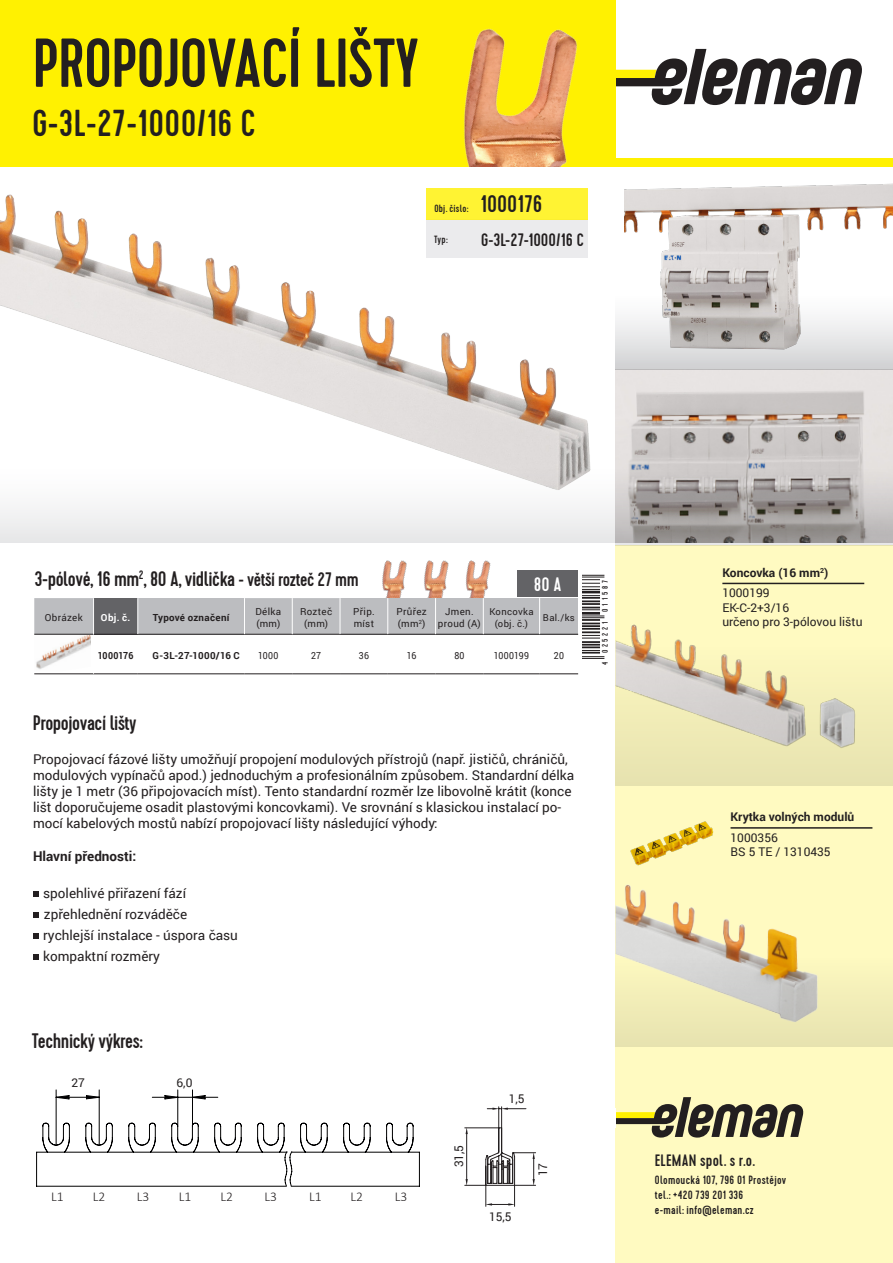
<style>
.page{position:relative;width:893px;height:1263px;background:#fff}
.page>*{position:absolute;margin:0;border:0;box-sizing:border-box;transform-origin:0 0}
.t1{font:500 69px "Cervo";letter-spacing:-.01em;color:#231f20}
.t2{font:500 37.5px "Cervo";letter-spacing:.01em;color:#231f20}
.UK_Bildlegende_8pt{font:500 24px "Cervo";color:#231f20}
.t3{font:500 21px "Cervo";letter-spacing:-.02em;color:#231f20}
.t4{font:500 19.5px "Cervo";color:#fff}
.UK_Bildlegende_8pt-2{font:500 18px "Cervo";color:#231f20}
.popis_vzduch{font:500 16.5px "Cervo";letter-spacing:.015em;color:#231f20}
.t5{font:13.5px/16.2px "Roboto";color:#231f20}
.t6{font:300 13.5px "Calibri";color:#231f20}
.t7{font:700 13.5px "Roboto";color:#231f20}
.t8{font:12px/14.4px "Roboto";color:#231f20}
.popis_vzduch-2{font:500 12px "Cervo";letter-spacing:.025em;color:#231f20}
.t9{font:700 12px "Roboto";color:#231f20}
.UK_Bildlegende_8pt-3{font:500 10.5px "Cervo";letter-spacing:.03em;color:#231f20}
.t10{font:9.75px "Roboto";letter-spacing:.035em;color:#231f20}
.t11{font:700 9.75px "Roboto";letter-spacing:.03em;color:#231f20}
.t12{font:9.75px "Roboto";letter-spacing:.035em;color:#231f20;scale:.9 1}
.t13{font:700 9.75px "Roboto";letter-spacing:.01em;color:#231f20;scale:.9 1}
.t14{font:700 9.75px "Roboto";color:#fff}
.t15{font:9.45px "Roboto";letter-spacing:.035em;color:#231f20}
.t16{font:500 8.1px "Cervo";letter-spacing:.335em;color:#231f20}
.s1{font-size:19.5px}
</style>
<div class="page">
<img style="left:0;top:188px;width:564px;height:225px">
<img style="left:615px;top:369px;width:278px;height:44px">
<div style="left:615px;top:545px;width:278px;height:718px;background:#fffac1"></div>
<div style="left:34px;top:598px;width:306px;height:36px;background:#bcbdc0"></div>
<div style="left:94px;top:598px;width:44px;height:36px;background:#636366"></div>
<div style="left:138px;top:598px;width:106px;height:36px;background:#bcbdc0"></div>
<div style="left:340px;top:598px;width:48px;height:36px;background:#bcbdc0"></div>
<div style="left:388px;top:598px;width:48px;height:36px;background:#bcbdc0"></div>
<div style="left:436px;top:598px;width:47px;height:36px;background:#bcbdc0"></div>
<div style="left:483px;top:598px;width:57px;height:36px;background:#bcbdc0"></div>
<div style="left:540px;top:598px;width:38px;height:36px;background:#bcbdc0"></div>
<hr style="left:34px;top:634px;width:60px;height:1px;background:#231f20">
<hr style="left:94px;top:634px;width:44px;height:1px;background:#231f20">
<hr style="left:138px;top:634px;width:106px;height:1px;background:#231f20">
<hr style="left:244px;top:634px;width:48px;height:1px;background:#231f20">
<hr style="left:34px;top:673px;width:60px;height:1px;background:#231f20">
<hr style="left:94px;top:673px;width:44px;height:1px;background:#231f20">
<hr style="left:138px;top:673px;width:106px;height:1px;background:#231f20">
<hr style="left:244px;top:673px;width:48px;height:1px;background:#231f20">
<hr style="left:292px;top:634px;width:48px;height:1px;background:#231f20">
<hr style="left:292px;top:673px;width:48px;height:1px;background:#231f20">
<hr style="left:340px;top:634px;width:48px;height:1px;background:#231f20">
<hr style="left:340px;top:673px;width:48px;height:1px;background:#231f20">
<hr style="left:388px;top:634px;width:48px;height:1px;background:#231f20">
<hr style="left:388px;top:673px;width:48px;height:1px;background:#231f20">
<hr style="left:436px;top:634px;width:47px;height:1px;background:#231f20">
<hr style="left:436px;top:673px;width:47px;height:1px;background:#231f20">
<hr style="left:483px;top:634px;width:57px;height:1px;background:#231f20">
<hr style="left:483px;top:673px;width:57px;height:1px;background:#231f20">
<hr style="left:540px;top:634px;width:38px;height:1px;background:#231f20">
<hr style="left:540px;top:673px;width:38px;height:1px;background:#231f20">
<hr style="left:93px;top:634px;width:1px;height:40px;background:#fff">
<hr style="left:93px;top:598px;width:1px;height:36px;background:#fff">
<hr style="left:138px;top:598px;width:1px;height:36px;background:#fff">
<hr style="left:244px;top:598px;width:1px;height:36px;background:#fff">
<hr style="left:292px;top:598px;width:1px;height:36px;background:#fff">
<hr style="left:340px;top:598px;width:1px;height:36px;background:#fff">
<hr style="left:387px;top:598px;width:1px;height:36px;background:#fff">
<hr style="left:435px;top:598px;width:1px;height:36px;background:#fff">
<hr style="left:483px;top:598px;width:1px;height:36px;background:#fff">
<hr style="left:539px;top:598px;width:1px;height:36px;background:#fff">
<img style="left:624px;top:183px;width:269px;height:57px">
<svg style="left:615px;top:49px;width:247px;height:56px"></svg>
<div style="left:0;top:0;width:615px;height:167px;background:#fff101"></div>
<svg style="left:0;top:413px;width:893px;height:129px"></svg>
<svg style="left:615px;top:1097px;width:189px;height:40px"></svg>
<div style="left:0;top:158px;width:893px;height:9px;background:#fff101"></div>
<svg style="left:615px;top:889px;width:278px;height:158px"></svg>
<div style="left:517px;top:571px;width:61px;height:26px;background:#636366"></div>
<div style="left:427px;top:220px;width:161px;height:38px;background:#e6e7e9"></div>
<div style="left:427px;top:188px;width:161px;height:32px;background:#fff333"></div>
<img style="left:36px;top:635px;width:55px;height:34px">
<svg style="left:33px;top:891px;width:5px;height:5px"></svg>
<svg style="left:33px;top:912px;width:5px;height:5px"></svg>
<svg style="left:33px;top:933px;width:5px;height:5px"></svg>
<svg style="left:33px;top:954px;width:5px;height:5px"></svg>
<img style="left:382px;top:560px;width:25px;height:38px">
<img style="left:424px;top:560px;width:25px;height:38px">
<img style="left:465px;top:560px;width:26px;height:38px">
<svg style="left:615px;top:545px;width:278px;height:241px"></svg>
<img style="left:630px;top:821px;width:84px;height:45px">
<img style="left:463px;top:28px;width:115px;height:139px">
<hr style="left:722px;top:583px;width:142px;height:1px;background:#231f20">
<hr style="left:730px;top:827px;width:142px;height:2px;background:#231f20">
<svg style="left:615px;top:416px;width:278px;height:129px"></svg>
<svg style="left:583px;top:575px;width:21px;height:84px"></svg>
<svg style="left:615px;top:240px;width:278px;height:129px"></svg>
<svg style="left:465px;top:1107px;width:71px;height:99px"></svg>
<svg style="left:36px;top:1089px;width:384px;height:98px"></svg>
<p class="t1" style="left:32px;top:23px;width:388px">PROPOJOVACÍ LIŠTY</p>
<p class="t2" style="left:32px;top:101px;width:225px">G-3L-27-1000/16 C</p>
<p class="UK_Bildlegende_8pt-3" style="left:434px;top:203px;width:36px">Obj. číslo:</p>
<p class="UK_Bildlegende_8pt" style="left:480px;top:190px;width:64px">1000176</p>
<p class="UK_Bildlegende_8pt-3" style="left:434px;top:233px;width:15px">Typ:</p>
<p class="UK_Bildlegende_8pt-2" style="left:481px;top:229px;width:104px">G-3L-27-1000/16 C</p>
<p class="t3" style="left:34px;top:566px;width:326px">3-pólové, 16 mm<sup>2</sup>, 80 A, vidlička <span class="s1">- větší rozteč 27 mm</span></p>
<p class="t9" style="left:722px;top:564px;width:107px">Koncovka (16 mm<sup>2</sup>)</p>
<p class="t8" style="left:722px;top:585px;width:68px">1000199<br>EK-C-2+3/16</p>
<p class="t8" style="left:722px;top:614px;width:142px">určeno pro 3-pólovou lištu</p>
<p class="t4" style="left:534px;top:572px;width:29px">80 A</p>
<p class="t16" style="left:600px;top:665px;width:87px;rotate:-90deg">4 025221 011587</p>
<p class="t10" style="left:396px;top:605px;width:32px">Průřez</p>
<p class="t10" style="left:398px;top:617px;width:29px">(mm<sup>2</sup>)</p>
<p class="t10" style="left:353px;top:605px;width:23px">Přip.</p>
<p class="t10" style="left:354px;top:617px;width:22px">míst</p>
<p class="t10" style="left:300px;top:605px;width:34px">Rozteč</p>
<p class="t10" style="left:304px;top:617px;width:25px">(mm)</p>
<p class="t10" style="left:255px;top:605px;width:27px">Délka</p>
<p class="t10" style="left:256px;top:617px;width:25px">(mm)</p>
<p class="t15" style="left:489px;top:605px;width:46px">Koncovka</p>
<p class="t15" style="left:495px;top:617px;width:35px">(obj. č.)</p>
<p class="t10" style="left:445px;top:605px;width:30px">Jmen.</p>
<p class="t10" style="left:438px;top:617px;width:44px">proud (A)</p>
<p class="t10" style="left:45px;top:611px;width:39px">Obrázek</p>
<p class="t14" style="left:101px;top:611px;width:31px">Obj. č.</p>
<p class="t11" style="left:153px;top:611px;width:78px">Typové označení</p>
<p class="t15" style="left:543px;top:611px;width:33px">Bal./ks</p>
<p class="t13" style="left:98px;top:649px;width:41px">1000176</p>
<p class="t11" style="left:153px;top:649px;width:89px">G-3L-27-1000/16 C</p>
<p class="t12" style="left:258px;top:649px;width:24px">1000</p>
<p class="t12" style="left:311px;top:649px;width:13px">27</p>
<p class="t12" style="left:359px;top:649px;width:13px">36</p>
<p class="t12" style="left:407px;top:649px;width:12px">16</p>
<p class="t12" style="left:454px;top:649px;width:13px">80</p>
<p class="t12" style="left:494px;top:649px;width:41px">1000199</p>
<p class="t12" style="left:554px;top:649px;width:13px">20</p>
<p class="t3" style="left:33px;top:710px;width:105px">Propojovací lišty</p>
<p class="t5" style="left:33px;top:750px;width:543px">Propojovací fázové lišty umožňují propojení modulových přístrojů (např. jističů, chráničů, modulových vypínačů apod.) jednoduchým a profesionálním způsobem. Standardní délka lišty je 1 metr (36 připojovacích míst). Tento standardní rozměr lze libovolně krátit (konce lišt doporučujeme osadit plastovými koncovkami). Ve srovnání s klasickou instalací po&shy;mocí kabelových mostů nabízí propojovací lišty následující výhody:</p>
<p class="t7" style="left:33px;top:846px;width:105px">Hlavní přednosti:</p>
<p class="t5" style="left:43px;top:885px;width:144px">spolehlivé přiřazení fází</p>
<p class="t5" style="left:44px;top:906px;width:145px">zpřehlednění rozváděče</p>
<p class="t5" style="left:43px;top:927px;width:196px">rychlejší instalace - úspora času</p>
<p class="t5" style="left:43px;top:948px;width:118px">kompaktní rozměry</p>
<p class="t3" style="left:32px;top:1028px;width:112px">Technický výkres:</p>
<p class="t8" style="left:71px;top:1075px;width:15px">27</p>
<p class="t8" style="left:177px;top:1075px;width:17px">6,0</p>
<p class="t6" style="left:51px;top:1188px;width:14px">L1</p>
<p class="t6" style="left:93px;top:1188px;width:14px">L2</p>
<p class="t6" style="left:137px;top:1188px;width:14px">L3</p>
<p class="t6" style="left:179px;top:1188px;width:14px">L1</p>
<p class="t6" style="left:220px;top:1188px;width:14px">L2</p>
<p class="t6" style="left:265px;top:1188px;width:14px">L3</p>
<p class="t6" style="left:309px;top:1188px;width:14px">L1</p>
<p class="t6" style="left:351px;top:1188px;width:14px">L2</p>
<p class="t6" style="left:395px;top:1188px;width:14px">L3</p>
<p class="t8" style="left:451px;top:1167px;width:24px;rotate:-90deg">31,5</p>
<p class="t8" style="left:509px;top:1091px;width:17px">1,5</p>
<p class="t8" style="left:489px;top:1209px;width:24px">15,5</p>
<p class="t8" style="left:535px;top:1176px;width:15px;rotate:-90deg">17</p>
<p class="t9" style="left:730px;top:808px;width:125px">Krytka volných modulů</p>
<p class="t8" style="left:730px;top:830px;width:102px">1000356<br>BS 5 TE / 1310435</p>
<p class="popis_vzduch" style="left:655px;top:1150px;width:102px">ELEMAN spol. s r.o.</p>
<p class="popis_vzduch-2" style="left:655px;top:1172px;width:133px">Olomoucká 107, 796 01 Prostějov</p>
<p class="popis_vzduch-2" style="left:655px;top:1187px;width:90px">tel.: +420 739 201 336</p>
<p class="popis_vzduch-2" style="left:655px;top:1202px;width:100px">e-mail: info@eleman.cz</p>
</div>
